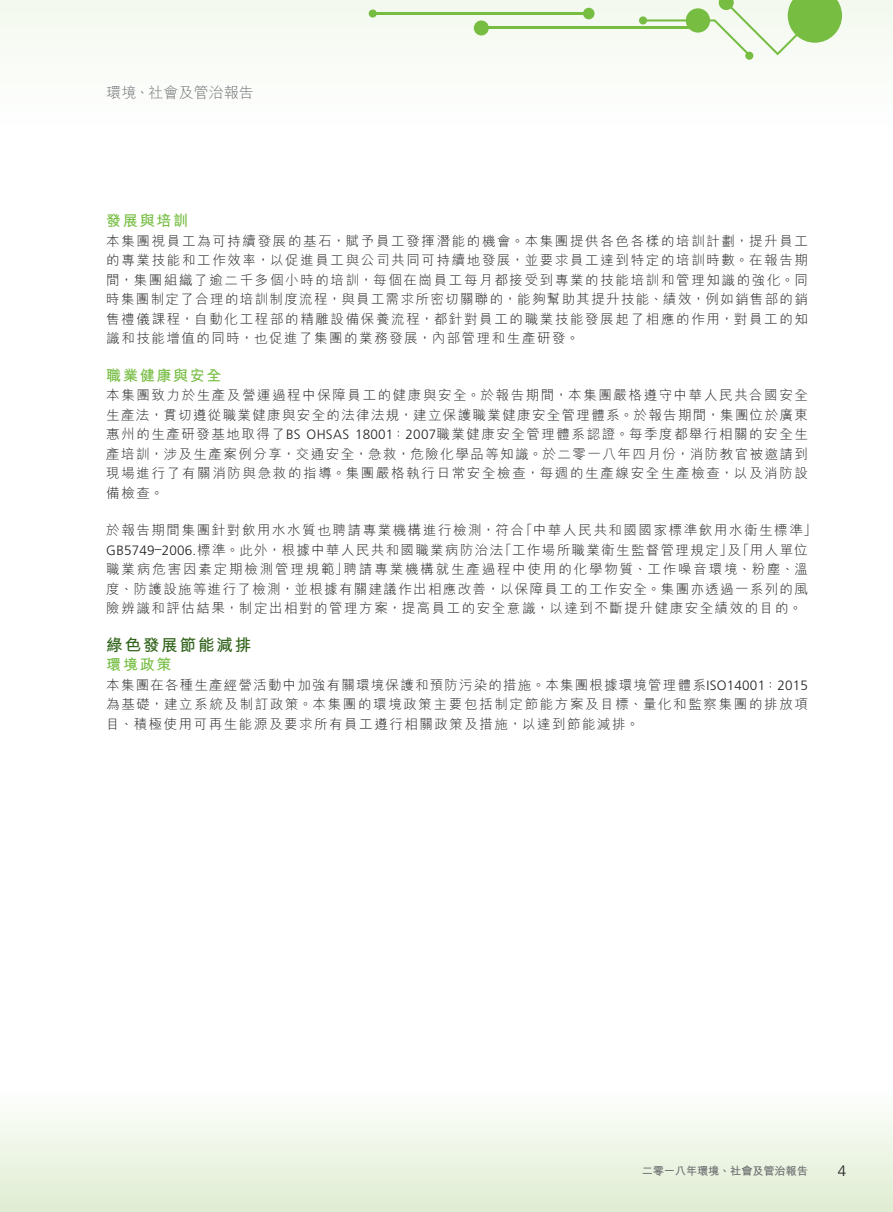
<style>
.page{position:relative;width:893px;height:1212px;background:#fff}
.page>*{position:absolute;margin:0;border:0;box-sizing:border-box;transform-origin:0 0}
._03_H1{font:700 16.5px "M Hei HK";letter-spacing:.115em;color:#30621a}
._04___H2{font:700 15px "M Hei HK";letter-spacing:.115em;color:#76bd42}
.t1{font:300 15px "M Hei HK";letter-spacing:.005em;color:#6c6d70}
.t2{font:300 15px "Frutiger LT Std";color:#231f20}
._11_P0{font:300 13.5px/19.5px "M Hei HK";letter-spacing:.115em;color:#231f20;text-align:justify}
._11_P0-2{font:300 13.5px/19.5px "M Hei HK";letter-spacing:.135em;color:#231f20}
.t3{font:700 11.25px "M Hei HK";letter-spacing:-.015em;color:#6c6d70}
.s1{font-family:"Frutiger LT Std"}
</style>
<div class="page">
<div style="left:0;top:1089px;width:893px;height:123px;background:linear-gradient(to bottom,#fefffe,#dfedd1)"></div>
<div style="left:0;top:0;width:893px;height:127px;background:#f9fcf8"></div>
<div style="left:583px;top:8px;width:11px;height:11px;background:#76bd42;border-radius:50%"></div>
<div style="left:474px;top:20px;width:15px;height:15px;background:#76bd42;border-radius:50%"></div>
<div style="left:639px;top:16px;width:8px;height:9px;background:#76bd42;border-radius:50%"></div>
<div style="left:369px;top:9px;width:8px;height:9px;background:#76bd42;border-radius:50%"></div>
<div style="left:745px;top:52px;width:8px;height:8px;background:#76bd42;border-radius:50%"></div>
<svg style="left:644px;top:0;width:198px;height:56px"></svg>
<hr style="left:481px;top:26px;width:217px;height:2px;background:#76bd42">
<hr style="left:373px;top:12px;width:217px;height:2px;background:#76bd42">
<p class="t1" style="left:106px;top:82px;width:149px">環境、社會及管治報告</p>
<p class="_04___H2" style="left:106px;top:210px;width:83px">發展與培訓</p>
<p class="_11_P0" style="left:106px;top:230px;width:703px">本集團視員工為可持續發展的基石，賦予員工發揮潛能的機會。本集團提供各色各樣的培訓計劃，提升員工的專業技能和工作效率，以促進員工與公司共同可持續地發展，並要求員工達到特定的培訓時數。在報告期間，集團組織了逾二千多個小時的培訓，每個在崗員工每月都接受到專業的技能培訓和管理知識的強化。同時集團制定了合理的培訓制度流程，與員工需求所密切關聯的，能夠幫助其提升技能、績效，例如銷售部的銷售禮儀課程，自動化工程部的精雕設備保養流程，都針對員工的職業技能發展起了相應的作用，對員工的知識和技能增值的同時，也促進了集團的業務發展，內部管理和生產研發。</p>
<p class="_04___H2" style="left:106px;top:364px;width:117px">職業健康與安全</p>
<p class="_11_P0" style="left:106px;top:385px;width:703px">本集團致力於生產及營運過程中保障員工的健康與安全。於報告期間，本集團嚴格遵守中華人民共合國安全生產法，貫切遵從職業健康與安全的法律法規，建立保護職業健康安全管理體系。於報告期間，集團位於廣東惠州的生產研發基地取得了<span class="s1">BS OHSAS 18001</span>：<span class="s1">2007</span>職業健康安全管理體系認證。每季度都舉行相關的安全生產培訓，涉及生產案例分享，交通安全，急救，危險化學品等知識。於二零一八年四月份，消防教官被邀請到現場進行了有關消防與急救的指導。集團嚴格執行日常安全檢查，每週的生產線安全生產檢查，以及消防設備檢查。</p>
<p class="_11_P0" style="left:519px;top:520px;width:299px">「中華人民共和國國家標準飲用水衛生標準「</p>
<p class="_11_P0" style="left:498px;top:520px;width:311px;text-indent:-392px">於報告期間集團針對飲用水水質也聘請專業機構進行檢測，符合<br>「工作場所職業衛生監督管理規定」「用人單位</p>
<p class="_11_P0-2" style="left:344px;top:539px;width:466px;text-indent:-237px"><span class="s1">GB5749–2006.</span>標準。此外，根據中華人民共和國職業病防治法<br>聘請專業機構就生產過程中使用的化學物質、工作噪音環境、粉塵、溫</p>
<p class="_11_P0" style="left:728px;top:539px;width:15px">及</p>
<p class="_11_P0" style="left:106px;top:559px;width:703px;text-align:left">職業病危害因素定期檢測管理規範」<br>度、防護設施等進行了檢測，並根據有關建議作出相應改善，以保障員工的工作安全。集團亦透過一系列的風險辨識和評估結果，制定出相對的管理方案，提高員工的安全意識，以達到不斷提升健康安全績效的目的。</p>
<p class="_03_H1" style="left:106px;top:632px;width:147px">綠色發展節能減排</p>
<p class="_04___H2" style="left:106px;top:654px;width:67px">環境政策</p>
<p class="_11_P0" style="left:106px;top:674px;width:703px">本集團在各種生產經營活動中加強有關環境保護和預防污染的措施。本集團根據環境管理體系<span class="s1">ISO14001</span>：<span class="s1">2015</span>為基礎，建立系統及制訂政策。本集團的環境政策主要包括制定節能方案及目標、量化和監察集團的排放項目、積極使用可再生能源及要求所有員工遵行相關政策及措施，以達到節能減排。</p>
<p class="t3" style="left:642px;top:1163px;width:168px">二零一八年環境、社會及管治報告</p>
<p class="t2" style="left:838px;top:1162px;width:10px">4</p>
</div>
